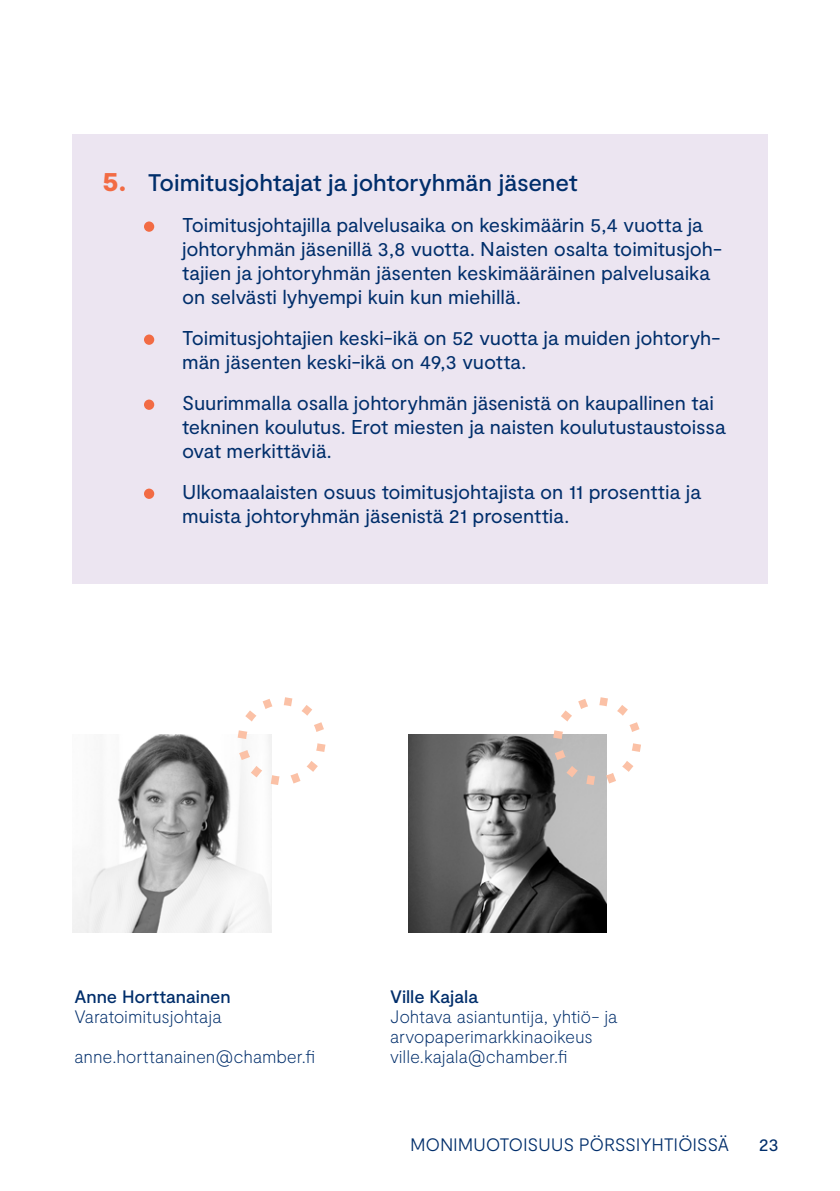
<style>
.page{position:relative;width:840px;height:1191px;background:#fff}
.page>*{position:absolute;margin:0;border:0;box-sizing:border-box;transform-origin:0 0}
.t1{font:500 24px "Moderat";letter-spacing:-.005em;color:#002e6b}
.t2{font:20px/24px "Moderat";letter-spacing:-.005em;color:#002e6b}
.Kirjoittajan_tiedot{font:100 18px/20px "Moderat";letter-spacing:-.01em;color:#002e6b}
.t3{font:300 18px "Moderat";letter-spacing:-.015em;color:#002e6b}
.Kirjoittajan_tiedot-2{font:500 18px "Moderat";color:#002e6b}
.t4{font:18px "Moderat";color:#002e6b}
.s1{font-weight:900;font-size:28px;color:#f26b44}
.s2{font-weight:900;font-size:60px;color:#f26b44}
</style>
<div class="page">
<img style="left:73px;top:734px;width:198px;height:198px">
<svg style="left:283px;top:697px;width:9px;height:9px"></svg>
<svg style="left:270px;top:775px;width:9px;height:10px"></svg>
<svg style="left:262px;top:699px;width:10px;height:10px"></svg>
<svg style="left:290px;top:773px;width:10px;height:10px"></svg>
<svg style="left:316px;top:743px;width:9px;height:9px"></svg>
<svg style="left:237px;top:730px;width:10px;height:9px"></svg>
<svg style="left:239px;top:750px;width:11px;height:10px"></svg>
<svg style="left:314px;top:722px;width:10px;height:10px"></svg>
<svg style="left:251px;top:766px;width:11px;height:11px"></svg>
<svg style="left:301px;top:705px;width:11px;height:10px"></svg>
<svg style="left:245px;top:710px;width:11px;height:11px"></svg>
<svg style="left:306px;top:761px;width:11px;height:11px"></svg>
<img style="left:408px;top:734px;width:198px;height:198px">
<svg style="left:599px;top:697px;width:8px;height:9px"></svg>
<svg style="left:586px;top:775px;width:8px;height:10px"></svg>
<svg style="left:578px;top:699px;width:9px;height:10px"></svg>
<svg style="left:605px;top:773px;width:10px;height:10px"></svg>
<svg style="left:632px;top:743px;width:8px;height:9px"></svg>
<svg style="left:553px;top:730px;width:9px;height:9px"></svg>
<svg style="left:554px;top:750px;width:11px;height:10px"></svg>
<svg style="left:629px;top:722px;width:10px;height:10px"></svg>
<svg style="left:566px;top:766px;width:11px;height:11px"></svg>
<svg style="left:617px;top:705px;width:10px;height:10px"></svg>
<svg style="left:561px;top:710px;width:10px;height:11px"></svg>
<svg style="left:622px;top:761px;width:11px;height:11px"></svg>
<div style="left:73px;top:134px;width:694px;height:450px;background:#ece5f1"></div>
<p class="t1" style="left:103px;top:169px;width:476px"><span class="s1">5.</span> Toimitusjohtajat ja johtoryhmän jäsenet</p>
<p class="t2" style="left:182px;top:214px;width:541px;text-indent:-40px"><span class="s2">•</span> Toimitusjohtajilla palvelusaika on keskimäärin 5,4 vuotta ja johtoryhmän jäsenillä 3,8 vuotta. Naisten osalta toimitusjoh&shy;tajien ja johtoryhmän jäsenten keskimääräinen palvelusaika on selvästi lyhyempi kuin kun miehillä.</p>
<p class="t2" style="left:182px;top:327px;width:539px;text-indent:-40px"><span class="s2">•</span> Toimitusjohtajien keski-ikä on 52 vuotta ja muiden johtoryh&shy;män jäsenten keski-ikä on 49,3 vuotta.</p>
<p class="t2" style="left:182px;top:392px;width:545px;text-indent:-40px"><span class="s2">•</span> Suurimmalla osalla johtoryhmän jäsenistä on kaupallinen tai tekninen koulutus. Erot miesten ja naisten koulutustaustoissa ovat merkittäviä.</p>
<p class="t2" style="left:182px;top:481px;width:520px;text-indent:-40px"><span class="s2">•</span> Ulkomaalaisten osuus toimitusjohtajista on 11 prosenttia ja muista johtoryhmän jäsenistä 21 prosenttia.</p>
<p class="Kirjoittajan_tiedot-2" style="left:74px;top:986px;width:158px">Anne Horttanainen</p>
<p class="Kirjoittajan_tiedot" style="left:74px;top:1006px;width:148px">Varatoimitusjohtaja</p>
<p class="Kirjoittajan_tiedot" style="left:74px;top:1046px;width:242px">anne.horttanainen@chamber.fi</p>
<p class="Kirjoittajan_tiedot-2" style="left:390px;top:986px;width:89px">Ville Kajala</p>
<p class="Kirjoittajan_tiedot" style="left:390px;top:1006px;width:229px">Johtava asiantuntija, yhtiö- ja arvopaperimarkkinaoikeus</p>
<p class="Kirjoittajan_tiedot" style="left:390px;top:1046px;width:179px">ville.kajala@chamber.fi</p>
<p class="t3" style="left:410px;top:1134px;width:320px">MONIMUOTOISUUS PÖRSSIYHTIÖISSÄ</p>
<p class="t4" style="left:758px;top:1134px;width:21px">23</p>
</div>
